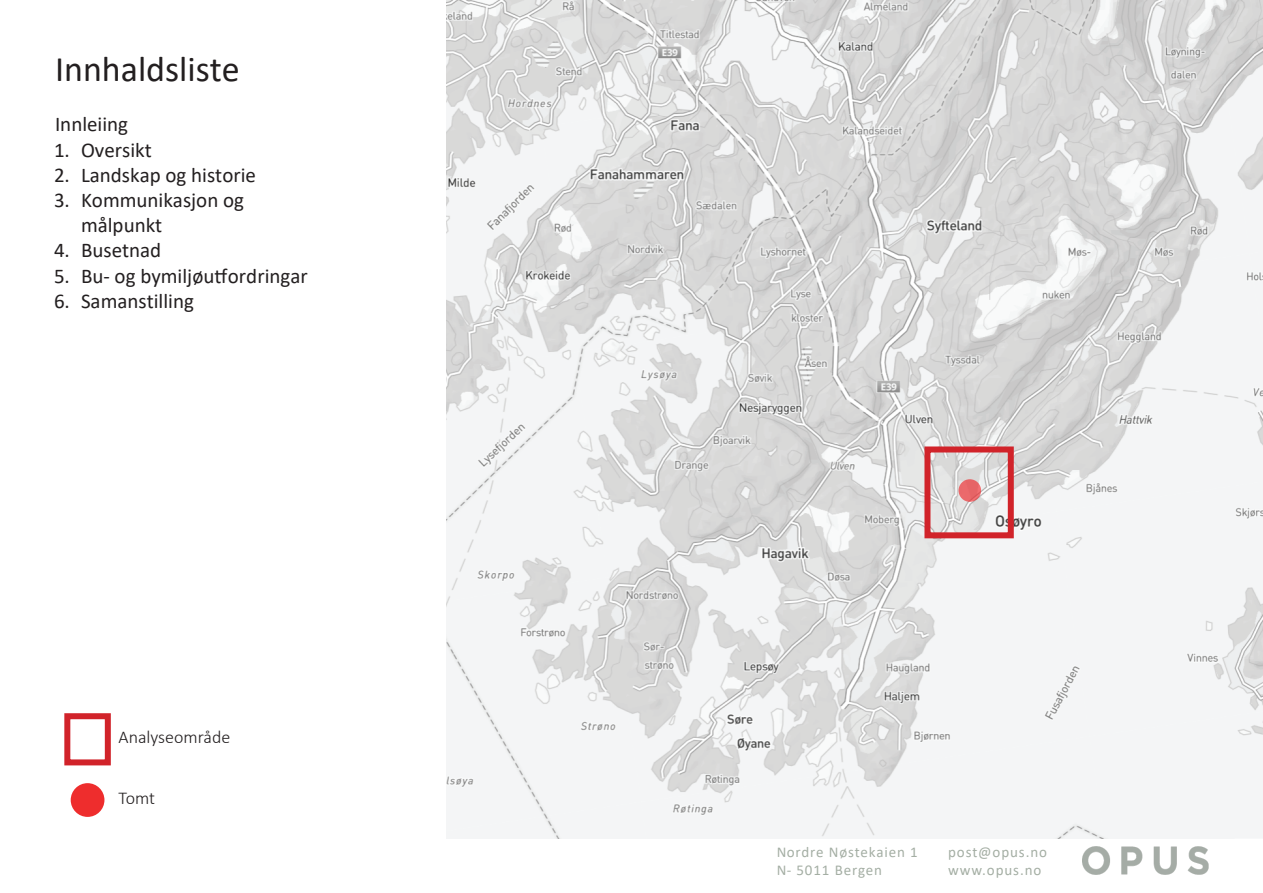
<style>
.page{position:relative;width:1263px;height:893px;background:#fff}
.page>*{position:absolute;margin:0;border:0;box-sizing:border-box;transform-origin:0 0}
.t1{font:36px "Calibri";color:#231f20}
.t2{font:21px/25.2px "Calibri";color:#231f20}
.t3{font:300 18px "Calibri";color:#231f20}
.t4{font:15px/18px "Calibri";letter-spacing:.06em;color:#495d48}
</style>
<div class="page">
<img style="left:1082px;top:846px;width:127px;height:28px">
<img style="left:446px;top:0;width:817px;height:839px">
<svg style="left:958px;top:479px;width:23px;height:23px"></svg>
<div style="left:64px;top:713px;width:47px;height:52px;border:6px solid #d1232a"></div>
<div style="left:71px;top:783px;width:33px;height:34px;background:#ee2d2d;border-radius:50%"></div>
<div style="left:924px;top:446px;width:90px;height:92px;border:6px solid #d1232a"></div>
<h1 class="t1" style="left:55px;top:44px;width:186px">Innhaldsliste</h1>
<p class="t2" style="left:55px;top:111px;width:75px">Innleiing</p>
<p class="t2" style="left:54px;top:137px;width:99px">1. Oversikt</p>
<p class="t2" style="left:54px;top:162px;width:203px">2. Landskap og historie</p>
<p class="t2" style="left:81px;top:187px;width:165px;text-indent:-27px">3. Kommunikasjon og målpunkt</p>
<p class="t2" style="left:54px;top:237px;width:109px">4. Busetnad</p>
<p class="t2" style="left:54px;top:263px;width:255px">5. Bu- og bymiljøutfordringar</p>
<p class="t2" style="left:54px;top:288px;width:141px">6. Samanstilling</p>
<p class="t3" style="left:119px;top:726px;width:113px">Analyseområde</p>
<p class="t3" style="left:119px;top:787px;width:38px">Tomt</p>
<p class="t4" style="left:776px;top:842px;width:143px">Nordre Nøstekaien 1<br>N- 5011 Bergen</p>
<p class="t4" style="left:948px;top:842px;width:100px">post@opus.no www.opus.no</p>
</div>
